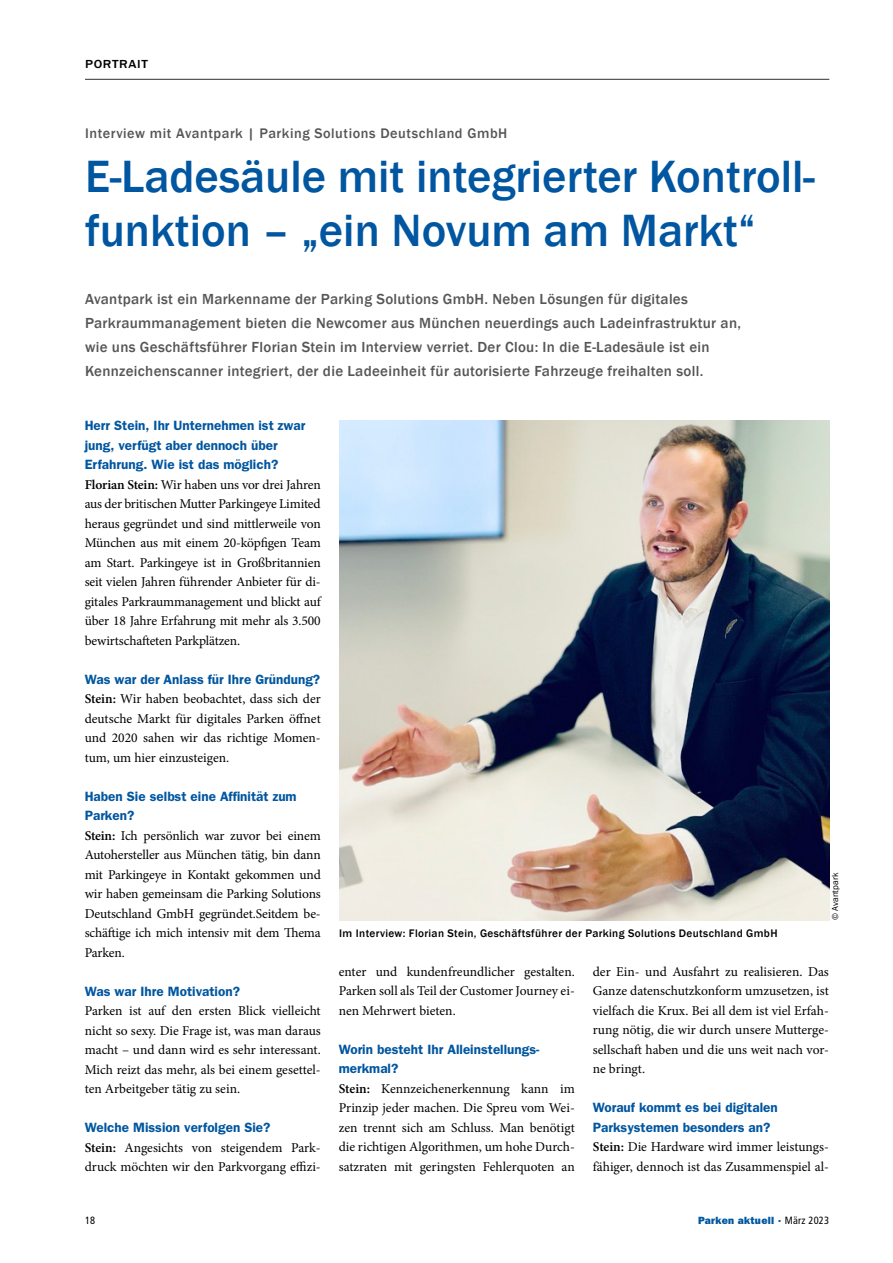
<style>
.page{position:relative;width:893px;height:1263px;background:#fff}
.page>*{position:absolute;margin:0;border:0;box-sizing:border-box;transform-origin:0 0}
.t1{font:500 46.5px/54px "Franklin Gothic";color:#0056a0}
.t2{font:500 15px/24px "Franklin Gothic";letter-spacing:.02em;color:#555756}
.t3{font:500 14.25px "Franklin Gothic";letter-spacing:.04em;color:#555756}
.t4{font:13.5px/19.5px "Minion Pro";letter-spacing:-.005em;color:#000;text-align:justify}
.t5{font:600 13.5px/19.5px "Franklin Gothic";color:#0056a0}
.t6{font:500 12px "Franklin Gothic";letter-spacing:.05em;color:#000;scale:1.11 1}
.t7{font:500 11.25px "Franklin Gothic";letter-spacing:.03em;color:#000}
.t8{font:10.5px "ITC Franklin Gothic Std Hvy";letter-spacing:.025em;color:#0056a0}
.t9{font:condensed 10.5px "Frutiger LT";color:#000}
.t10{font:9px "Franklin Gothic";letter-spacing:.01em;color:#000}
.s1{font-weight:600}
.s2{font-family:"Frutiger LT";font-stretch:condensed;color:#000}
</style>
<div class="page">
<img style="left:339px;top:420px;width:491px;height:500px">
<hr style="left:85px;top:79px;width:744px;height:1px;background:#555756">
<p class="t6" style="left:85px;top:57px;width:58px">PORTRAIT</p>
<p class="t3" style="left:85px;top:124px;width:424px">Interview mit Avantpark | Parking Solutions Deutschland GmbH</p>
<h1 class="t1" style="left:85px;top:150px;width:731px">E-Ladesäule mit integrierter Kontroll&shy;funktion – „ein Novum am Markt“</h1>
<p class="t2" style="left:85px;top:287px;width:657px">Avantpark ist ein Markenname der Parking Solutions GmbH. Neben Lösungen für digitales Parkraummanagement bieten die Newcomer aus München neuerdings auch Ladeinfrastruktur an, wie uns Geschäftsführer Florian Stein im Interview verriet. Der Clou: In die E-Ladesäule ist ein Kennzeichenscanner integriert, der die Ladeeinheit für autorisierte Fahrzeuge freihalten soll.</p>
<p class="t5" style="left:85px;top:415px;width:222px">Herr Stein, Ihr Unternehmen ist zwar jung, verfügt aber dennoch über<br>Erfahrung. Wie ist das möglich?</p>
<p class="t4" style="left:85px;top:475px;width:238px"><span class="s1">Florian Stein:</span> Wir haben uns vor drei Jahren aus der britischen Mutter Parkingeye Limited heraus gegründet und sind mittlerweile von München aus mit einem 20-köpfigen Team am Start. Parkingeye ist in Großbritannien seit vielen Jahren führender Anbieter für di&shy;gitales Parkraummanagement und blickt auf über 18 Jahre Erfahrung mit mehr als 3.500 bewirtschafteten Parkplätzen.</p>
<p class="t5" style="left:85px;top:669px;width:237px">Was war der Anlass für Ihre Gründung?</p>
<p class="t4" style="left:85px;top:689px;width:238px"><span class="s1">Stein:</span> Wir haben beobachtet, dass sich der deutsche Markt für digitales Parken öffnet und 2020 sahen wir das richtige Momen&shy;tum, um hier einzusteigen.</p>
<p class="t5" style="left:85px;top:786px;width:213px">Haben Sie selbst eine Affinität zum<br>Parken?</p>
<p class="t4" style="left:85px;top:825px;width:238px"><span class="s1">Stein:</span> Ich persönlich war zuvor bei einem Autohersteller aus München tätig, bin dann mit Parkingeye in Kontakt gekommen und wir haben gemeinsam die Parking Solutions Deutschland GmbH gegründet.Seitdem be&shy;schäftige ich mich intensiv mit dem Thema Parken.</p>
<p class="t5" style="left:85px;top:981px;width:157px">Was war Ihre Motivation?</p>
<p class="t4" style="left:85px;top:1001px;width:238px">Parken ist auf den ersten Blick vielleicht nicht so sexy. Die Frage ist, was man daraus macht – und dann wird es sehr interessant.<br>Mich reizt das mehr, als bei einem gesettel&shy;ten Arbeitgeber tätig zu sein.</p>
<p class="t5" style="left:85px;top:1117px;width:187px">Welche Mission verfolgen Sie?</p>
<p class="t4" style="left:85px;top:1137px;width:238px"><span class="s1">Stein:</span> Angesichts von steigendem Park&shy;druck möchten wir den Parkvorgang effizi-</p>
<p class="t7" style="left:339px;top:926px;width:440px">Im Interview: Florian Stein, Geschäftsführer der Parking Solutions Deutschland GmbH</p>
<p class="t10" style="left:830px;top:920px;width:50px;rotate:-90deg">© Avantpark</p>
<p class="t4" style="left:339px;top:962px;width:238px">enter und kundenfreundlicher gestalten.<br>Parken soll als Teil der Customer Journey ei&shy;nen Mehrwert bieten.</p>
<p class="t5" style="left:339px;top:1039px;width:202px">Worin besteht Ihr Alleinstellungs&shy;merkmal?</p>
<p class="t4" style="left:339px;top:1079px;width:238px"><span class="s1">Stein:</span> Kennzeichenerkennung kann im Prinzip jeder machen. Die Spreu vom Wei&shy;zen trennt sich am Schluss. Man benötigt die richtigen Algorithmen, um hohe Durch&shy;satzraten mit geringsten Fehlerquoten an</p>
<p class="t4" style="left:593px;top:962px;width:238px">der Ein- und Ausfahrt zu realisieren. Das Ganze datenschutzkonform umzusetzen, ist vielfach die Krux. Bei all dem ist viel Erfah&shy;rung nötig, die wir durch unsere Mutterge&shy;sellschaft haben und die uns weit nach vor&shy;ne bringt.</p>
<p class="t5" style="left:593px;top:1098px;width:186px">Worauf kommt es bei digitalen<br>Parksystemen besonders an?</p>
<p class="t4" style="left:593px;top:1137px;width:238px"><span class="s1">Stein:</span> Die Hardware wird immer leistungs&shy;fähiger, dennoch ist das Zusammenspiel al-</p>
<p class="t9" style="left:85px;top:1214px;width:12px">18</p>
<p class="t8" style="left:698px;top:1214px;width:133px">Parken aktuell · <span class="s2">März 2023</span></p>
</div>
